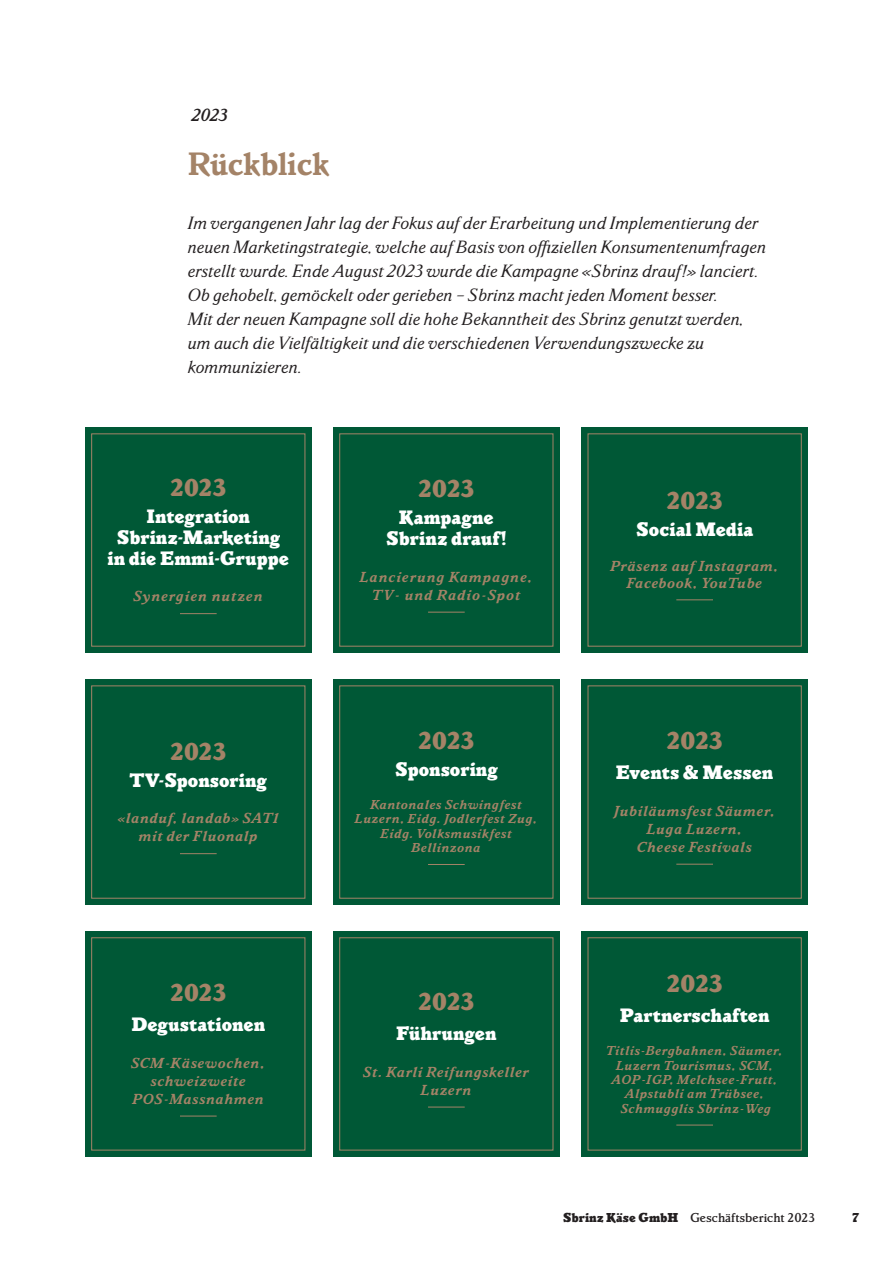
<style>
.page{position:relative;width:893px;height:1263px;background:#fff}
.page>*{position:absolute;margin:0;border:0;box-sizing:border-box;transform-origin:0 0}
.t1{font:700 30px "Parkinson";color:#a48367}
.t2{font:900 22.5px "Parkinson";color:#a48367}
.t3{font:900 18px/21px "Parkinson";color:#fff;text-align:center}
.t4{font:italic 16.5px/24px "Parkinson";letter-spacing:.01em;color:#231f20}
.t5{font:italic 500 16.5px "Parkinson";color:#231f20}
.t6{font:italic 700 13.5px/18px "Parkinson";letter-spacing:.05em;color:#a48367;text-align:center}
.t7{font:italic 700 13.5px/18px "Parkinson";letter-spacing:.075em;color:#a48367;text-align:center}
.t8{font:italic 700 12px/14.4px "Parkinson";letter-spacing:.05em;color:#a48367;text-align:center}
.t9{font:500 12px "Parkinson";color:#231f20}
.t10{font:900 12px "Parkinson";color:#231f20}
.s1{font-weight:900}
</style>
<div class="page">
<div style="left:85px;top:427px;width:227px;height:226px;background:#005836"></div>
<hr style="left:180px;top:613px;width:37px;height:1px;background:#a48367">
<div style="left:91px;top:433px;width:214px;height:213px;border:1px solid #a48367"></div>
<div style="left:85px;top:931px;width:227px;height:226px;background:#005836"></div>
<hr style="left:180px;top:1116px;width:37px;height:1px;background:#a48367">
<div style="left:91px;top:937px;width:214px;height:213px;border:1px solid #a48367"></div>
<div style="left:85px;top:679px;width:227px;height:226px;background:#005836"></div>
<hr style="left:180px;top:853px;width:37px;height:1px;background:#a48367">
<div style="left:581px;top:427px;width:227px;height:226px;background:#005836"></div>
<hr style="left:676px;top:599px;width:37px;height:1px;background:#a48367">
<div style="left:588px;top:433px;width:214px;height:213px;border:1px solid #a48367"></div>
<div style="left:581px;top:931px;width:227px;height:226px;background:#005836"></div>
<hr style="left:676px;top:1125px;width:37px;height:1px;background:#a48367">
<div style="left:588px;top:937px;width:214px;height:213px;border:1px solid #a48367"></div>
<div style="left:581px;top:679px;width:227px;height:226px;background:#005836"></div>
<hr style="left:676px;top:864px;width:37px;height:1px;background:#a48367">
<div style="left:333px;top:427px;width:227px;height:226px;background:#005836"></div>
<hr style="left:428px;top:612px;width:37px;height:1px;background:#a48367">
<div style="left:339px;top:433px;width:214px;height:213px;border:1px solid #a48367"></div>
<div style="left:333px;top:931px;width:227px;height:226px;background:#005836"></div>
<hr style="left:428px;top:1107px;width:37px;height:1px;background:#a48367">
<div style="left:339px;top:937px;width:214px;height:213px;border:1px solid #a48367"></div>
<div style="left:333px;top:679px;width:227px;height:226px;background:#005836"></div>
<hr style="left:428px;top:864px;width:37px;height:1px;background:#a48367">
<p class="t5" style="left:192px;top:105px;width:38px">2023</p>
<h1 class="t1" style="left:188px;top:146px;width:143px">Rückblick</h1>
<p class="t4" style="left:188px;top:211px;width:580px">Im vergangenen Jahr lag der Fokus auf der Erarbeitung und Implementierung der neuen Marketingstrategie, welche auf Basis von offiziellen Konsumentenumfragen erstellt wurde. Ende August 2023 wurde die Kampagne «Sbrinz drauf!» lanciert.<br>Ob gehobelt, gemöckelt oder gerieben – Sbrinz macht jeden Moment besser.<br>Mit der neuen Kampagne soll die hohe Bekanntheit des Sbrinz genutzt werden, um auch die Vielfältigkeit und die verschiedenen Verwendungszwecke zu kommunizieren.</p>
<h2 class="t2" style="left:170px;top:474px;width:58px">2023</h2>
<p class="t3" style="left:108px;top:505px;width:183px">Integration<br>Sbrinz-Marketing in die Emmi-Gruppe</p>
<p class="t7" style="left:134px;top:587px;width:130px">Synergien nutzen</p>
<h2 class="t2" style="left:170px;top:738px;width:58px">2023</h2>
<p class="t3" style="left:130px;top:769px;width:139px">TV-Sponsoring</p>
<p class="t6" style="left:118px;top:809px;width:162px">«landuf, landab» SAT1 mit der Fluonalp</p>
<h2 class="t2" style="left:170px;top:979px;width:58px">2023</h2>
<p class="t3" style="left:131px;top:1014px;width:135px">Degustationen</p>
<p class="t6" style="left:132px;top:1054px;width:135px">SCM-Käsewochen, schweizweite<br>POS-Massnahmen</p>
<h2 class="t2" style="left:418px;top:475px;width:58px">2023</h2>
<p class="t3" style="left:386px;top:507px;width:122px">Kampagne<br>Sbrinz drauf!</p>
<p class="t7" style="left:360px;top:568px;width:174px">Lancierung Kampagne,<br>TV- und Radio-Spot</p>
<h2 class="t2" style="left:666px;top:488px;width:58px">2023</h2>
<p class="t3" style="left:636px;top:519px;width:119px">Social Media</p>
<p class="t6" style="left:611px;top:558px;width:169px;line-height:16.2px">Präsenz auf Instagram,<br>Facebook, YouTube</p>
<h2 class="t2" style="left:418px;top:727px;width:58px">2023</h2>
<p class="t3" style="left:395px;top:759px;width:104px">Sponsoring</p>
<p class="t8" style="left:355px;top:797px;width:184px">Kantonales Schwingfest<br>Luzern, Eidg. Jodlerfest Zug,<br>Eidg. Volksmusikfest<br>Bellinzona</p>
<h2 class="t2" style="left:666px;top:727px;width:58px">2023</h2>
<p class="t3" style="left:616px;top:762px;width:159px">Events &amp; Messen</p>
<p class="t6" style="left:614px;top:802px;width:162px">Jubiläumsfest Säumer,<br>Luga Luzern,<br>Cheese Festivals</p>
<h2 class="t2" style="left:418px;top:988px;width:58px">2023</h2>
<p class="t3" style="left:396px;top:1023px;width:102px">Führungen</p>
<p class="t6" style="left:364px;top:1063px;width:167px">St. Karli Reifungskeller<br>Luzern</p>
<h2 class="t2" style="left:666px;top:970px;width:58px">2023</h2>
<p class="t3" style="left:620px;top:1005px;width:151px">Partnerschaften</p>
<p class="t8" style="left:606px;top:1044px;width:178px">Titlis-Bergbahnen, Säumer,<br>Luzern Tourismus, SCM,<br>AOP-IGP, Melchsee-Frutt,<br>Alpstubli am Trübsee,<br>Schmugglis Sbrinz-Weg</p>
<p class="t9" style="left:563px;top:1210px;width:254px"><span class="s1">Sbrinz Käse GmbH</span> Geschäftsbericht 2023</p>
<p class="t10" style="left:852px;top:1210px;width:9px">7</p>
</div>
